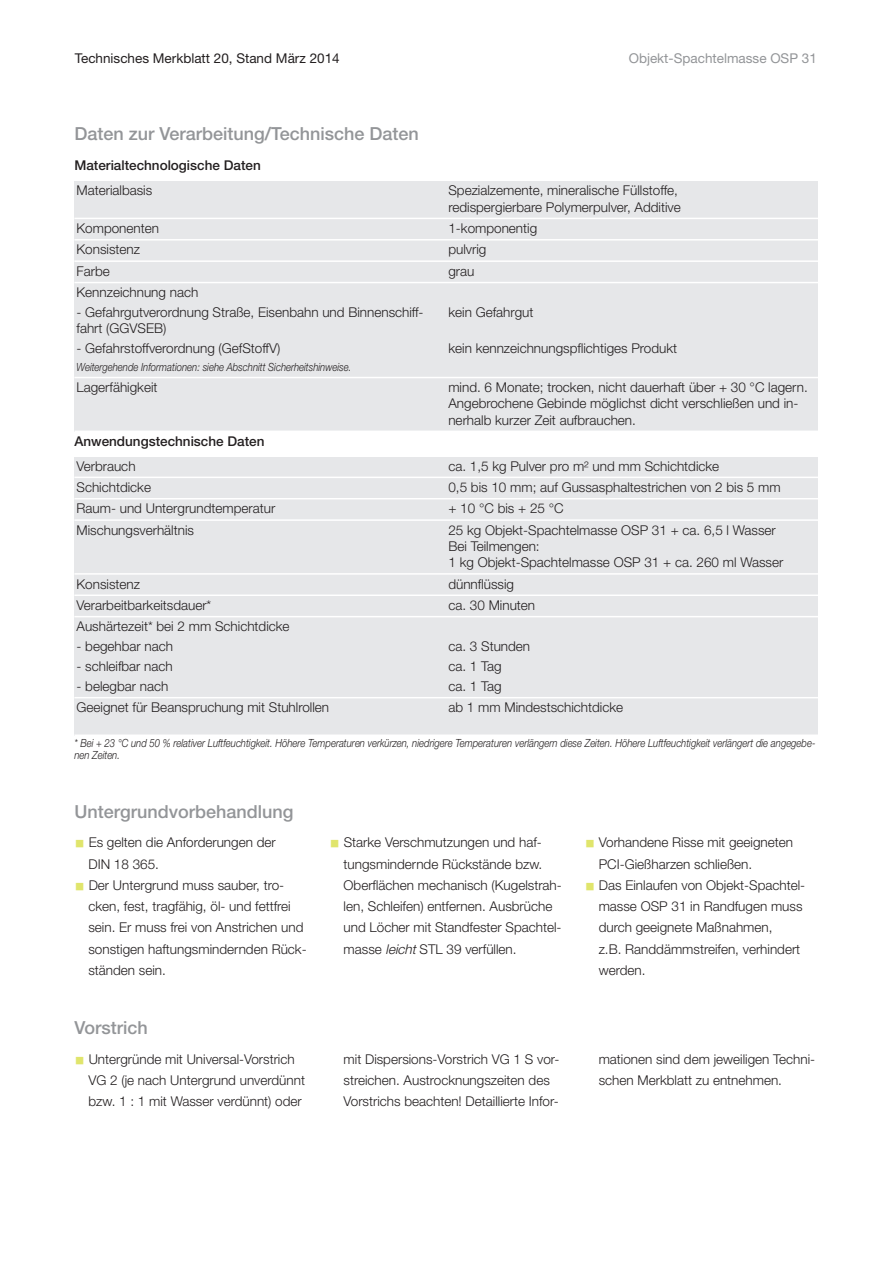
<style>
.page{position:relative;width:893px;height:1263px;background:#fff}
.page>*{position:absolute;margin:0;border:0;box-sizing:border-box;transform-origin:0 0}
.t1{font:500 18px "Helvetica Neue LT Pro";color:#939598}
.t2{font:300 13.5px/21.3px "Helvetica Neue LT Pro";color:#231f20}
.t3{font:500 13.5px "Helvetica Neue LT Pro";color:#231f20}
.t4{font:13.5px "Helvetica Neue LT Pro";color:#231f20}
.t5{font:13.5px "Helvetica Neue LT Pro";color:#939598}
.t6{font:italic 300 11.25px/12px "Helvetica Neue LT Pro";color:#231f20;scale:.85 1}
.s1{font-family:"Li Gothic Med";font-weight:400;font-size:10.5px;color:#e0e56c}
.s2{font-style:italic}
</style>
<div class="page">
<div style="left:74px;top:182px;width:372px;height:36px;background:#e6e7e9"></div>
<div style="left:446px;top:182px;width:372px;height:36px;background:#e6e7e9"></div>
<div style="left:74px;top:218px;width:372px;height:22px;background:#e6e7e9"></div>
<div style="left:446px;top:218px;width:372px;height:22px;background:#e6e7e9"></div>
<div style="left:74px;top:240px;width:372px;height:21px;background:#e6e7e9"></div>
<div style="left:446px;top:240px;width:372px;height:21px;background:#e6e7e9"></div>
<div style="left:74px;top:261px;width:372px;height:22px;background:#e6e7e9"></div>
<div style="left:446px;top:261px;width:372px;height:22px;background:#e6e7e9"></div>
<div style="left:74px;top:283px;width:372px;height:20px;background:#e6e7e9"></div>
<div style="left:446px;top:283px;width:372px;height:20px;background:#e6e7e9"></div>
<div style="left:74px;top:303px;width:372px;height:36px;background:#e6e7e9"></div>
<div style="left:446px;top:303px;width:372px;height:36px;background:#e6e7e9"></div>
<div style="left:74px;top:339px;width:372px;height:20px;background:#e6e7e9"></div>
<div style="left:446px;top:339px;width:372px;height:20px;background:#e6e7e9"></div>
<div style="left:74px;top:359px;width:744px;height:18px;background:#e6e7e9"></div>
<div style="left:74px;top:377px;width:372px;height:55px;background:#e6e7e9"></div>
<div style="left:446px;top:377px;width:372px;height:55px;background:#e6e7e9"></div>
<hr style="left:74px;top:218px;width:744px;height:1px;background:#fff">
<hr style="left:74px;top:239px;width:744px;height:2px;background:#fff">
<hr style="left:74px;top:260px;width:744px;height:2px;background:#fff">
<hr style="left:74px;top:282px;width:744px;height:1px;background:#fff">
<hr style="left:74px;top:377px;width:744px;height:1px;background:#fff">
<hr style="left:74px;top:431px;width:744px;height:1px;background:#fff">
<div style="left:74px;top:457px;width:372px;height:20px;background:#e6e7e9"></div>
<div style="left:446px;top:457px;width:372px;height:20px;background:#e6e7e9"></div>
<div style="left:74px;top:477px;width:372px;height:22px;background:#e6e7e9"></div>
<div style="left:446px;top:477px;width:372px;height:22px;background:#e6e7e9"></div>
<div style="left:74px;top:499px;width:372px;height:21px;background:#e6e7e9"></div>
<div style="left:446px;top:499px;width:372px;height:21px;background:#e6e7e9"></div>
<div style="left:74px;top:520px;width:372px;height:54px;background:#e6e7e9"></div>
<div style="left:446px;top:520px;width:372px;height:54px;background:#e6e7e9"></div>
<div style="left:74px;top:574px;width:372px;height:21px;background:#e6e7e9"></div>
<div style="left:446px;top:574px;width:372px;height:21px;background:#e6e7e9"></div>
<div style="left:74px;top:595px;width:372px;height:22px;background:#e6e7e9"></div>
<div style="left:446px;top:595px;width:372px;height:22px;background:#e6e7e9"></div>
<div style="left:74px;top:617px;width:372px;height:20px;background:#e6e7e9"></div>
<div style="left:446px;top:617px;width:372px;height:20px;background:#e6e7e9"></div>
<div style="left:74px;top:637px;width:372px;height:20px;background:#e6e7e9"></div>
<div style="left:446px;top:637px;width:372px;height:20px;background:#e6e7e9"></div>
<div style="left:74px;top:657px;width:372px;height:20px;background:#e6e7e9"></div>
<div style="left:446px;top:657px;width:372px;height:20px;background:#e6e7e9"></div>
<div style="left:74px;top:677px;width:372px;height:21px;background:#e6e7e9"></div>
<div style="left:446px;top:677px;width:372px;height:21px;background:#e6e7e9"></div>
<div style="left:74px;top:698px;width:372px;height:38px;background:#e6e7e9"></div>
<div style="left:446px;top:698px;width:372px;height:38px;background:#e6e7e9"></div>
<hr style="left:74px;top:477px;width:744px;height:1px;background:#fff">
<hr style="left:74px;top:498px;width:744px;height:1px;background:#fff">
<hr style="left:74px;top:519px;width:744px;height:2px;background:#fff">
<hr style="left:74px;top:573px;width:744px;height:2px;background:#fff">
<hr style="left:74px;top:594px;width:744px;height:2px;background:#fff">
<hr style="left:74px;top:616px;width:744px;height:1px;background:#fff">
<hr style="left:74px;top:697px;width:744px;height:1px;background:#fff">
<hr style="left:74px;top:734px;width:744px;height:2px;background:#fff">
<p class="t4" style="left:75px;top:53px;width:266px">Technisches Merkblatt 20, Stand März 2014</p>
<p class="t5" style="left:629px;top:53px;width:190px">Objekt-Spachtelmasse OSP 31</p>
<h1 class="t1" style="left:74px;top:128px;width:346px">Daten zur Verarbeitung/Technische Daten</h1>
<p class="t3" style="left:74px;top:160px;width:188px">Materialtechnologische Daten</p>
<p class="t2" style="left:77px;top:181px;width:77px">Materialbasis</p>
<p class="t2" style="left:448px;top:184px;width:234px;line-height:16.2px">Spezialzemente, mineralische Füllstoffe, redispergierbare Polymerpulver, Additive</p>
<p class="t2" style="left:77px;top:219px;width:84px">Komponenten</p>
<p class="t2" style="left:448px;top:219px;width:90px">1-komponentig</p>
<p class="t2" style="left:77px;top:240px;width:65px">Konsistenz</p>
<p class="t2" style="left:448px;top:240px;width:40px">pulvrig</p>
<p class="t2" style="left:77px;top:262px;width:35px">Farbe</p>
<p class="t2" style="left:448px;top:262px;width:28px">grau</p>
<p class="t2" style="left:77px;top:283px;width:123px">Kennzeichnung nach</p>
<p class="t2" style="left:77px;top:305px;width:349px;line-height:16.2px">- Gefahrgutverordnung Straße, Eisenbahn und Binnenschiff&shy;fahrt (GGVSEB)</p>
<p class="t2" style="left:448px;top:303px;width:87px">kein Gefahrgut</p>
<p class="t2" style="left:77px;top:339px;width:205px">- Gefahrstoffverordnung (GefStoffV)</p>
<p class="t2" style="left:448px;top:339px;width:230px">kein kennzeichnungspflichtiges Produkt</p>
<p class="t6" style="left:77px;top:362px;width:325px">Weitergehende Informationen: siehe Abschnitt Sicherheitshinweise.</p>
<p class="t2" style="left:77px;top:378px;width:83px">Lagerfähigkeit</p>
<p class="t2" style="left:448px;top:380px;width:361px;line-height:16.2px">mind. 6 Monate; trocken, nicht dauerhaft über + 30 °C lagern.<br>Angebrochene Gebinde möglichst dicht verschließen und in&shy;nerhalb kurzer Zeit aufbrauchen.</p>
<p class="t2" style="left:77px;top:456px;width:61px">Verbrauch</p>
<p class="t2" style="left:448px;top:456px;width:272px">ca. 1,5 kg Pulver pro m² und mm Schichtdicke</p>
<p class="t2" style="left:77px;top:478px;width:76px">Schichtdicke</p>
<p class="t2" style="left:448px;top:478px;width:334px">0,5 bis 10 mm; auf Gussasphaltestrichen von 2 bis 5 mm</p>
<p class="t2" style="left:77px;top:499px;width:200px">Raum- und Untergrundtemperatur</p>
<p class="t2" style="left:448px;top:499px;width:117px">+ 10 °C bis + 25 °C</p>
<p class="t2" style="left:77px;top:521px;width:119px">Mischungsverhältnis</p>
<p class="t2" style="left:448px;top:523px;width:336px;line-height:16.2px">25 kg Objekt-Spachtelmasse OSP 31 + ca. 6,5 l Wasser<br>Bei Teilmengen:<br>1 kg Objekt-Spachtelmasse OSP 31 + ca. 260 ml Wasser</p>
<p class="t2" style="left:77px;top:574px;width:65px">Konsistenz</p>
<p class="t2" style="left:448px;top:574px;width:67px">dünnflüssig</p>
<p class="t2" style="left:77px;top:596px;width:136px">Verarbeitbarkeitsdauer*</p>
<p class="t2" style="left:448px;top:596px;width:88px">ca. 30 Minuten</p>
<p class="t2" style="left:77px;top:617px;width:215px">Aushärtezeit* bei 2 mm Schichtdicke</p>
<p class="t2" style="left:77px;top:637px;width:98px">- begehbar nach</p>
<p class="t2" style="left:448px;top:637px;width:83px">ca. 3 Stunden</p>
<p class="t2" style="left:77px;top:657px;width:98px">- schleifbar nach</p>
<p class="t2" style="left:448px;top:657px;width:55px">ca. 1 Tag</p>
<p class="t2" style="left:77px;top:677px;width:93px">- belegbar nach</p>
<p class="t2" style="left:448px;top:677px;width:55px">ca. 1 Tag</p>
<p class="t2" style="left:77px;top:698px;width:254px">Geeignet für Beanspruchung mit Stuhlrollen</p>
<p class="t2" style="left:448px;top:698px;width:176px">ab 1 mm Mindestschichtdicke</p>
<p class="t3" style="left:74px;top:437px;width:192px">Anwendungstechnische Daten</p>
<p class="t6" style="left:74px;top:738px;width:873px">* Bei + 23 °C und 50 % relativer Luftfeuchtigkeit. Höhere Temperaturen verkürzen, niedrigere Temperaturen verlängern diese Zeiten. Höhere Luftfeuchtigkeit verlängert die angegebe&shy;nen Zeiten.</p>
<h1 class="t1" style="left:74px;top:805px;width:221px">Untergrundvorbehandlung</h1>
<p class="t2" style="left:88px;top:833px;width:189px;text-indent:-14px"><span class="s1">■</span> Es gelten die Anforderungen der<br>DIN 18 365.</p>
<p class="t2" style="left:88px;top:876px;width:220px;text-indent:-14px"><span class="s1">■</span> Der Untergrund muss sauber, tro&shy;cken, fest, tragfähig, öl- und fettfrei sein. Er muss frei von Anstrichen und sonstigen haftungsmindernden Rück&shy;ständen sein.</p>
<h1 class="t1" style="left:74px;top:1021px;width:75px">Vorstrich</h1>
<p class="t2" style="left:344px;top:833px;width:220px;text-indent:-14px"><span class="s1">■</span> Starke Verschmutzungen und haf&shy;tungsmindernde Rückstände bzw.<br>Oberflächen mechanisch (Kugelstrah&shy;len, Schleifen) entfernen. Ausbrüche und Löcher mit Standfester Spachtel&shy;masse <span class="s2">leicht</span>STL 39 verfüllen.</p>
<p class="t2" style="left:599px;top:833px;width:196px;text-indent:-14px"><span class="s1">■</span> Vorhandene Risse mit geeigneten<br>PCI-Gießharzen schließen.</p>
<p class="t2" style="left:599px;top:876px;width:208px;text-indent:-14px"><span class="s1">■</span> Das Einlaufen von Objekt-Spachtel&shy;masse OSP 31 in Randfugen muss durch geeignete Maßnahmen,<br>z.B. Randdämmstreifen, verhindert werden.</p>
<p class="t2" style="left:88px;top:1049px;width:218px;text-indent:-14px"><span class="s1">■</span> Untergründe mit Universal-Vorstrich<br>VG 2 (je nach Untergrund unverdünnt bzw. 1 : 1 mit Wasser verdünnt) oder</p>
<p class="t2" style="left:344px;top:1049px;width:217px">mit Dispersions-Vorstrich VG 1 S vor&shy;streichen. Austrocknungszeiten des<br>Vorstrichs beachten! Detaillierte Infor-</p>
<p class="t2" style="left:599px;top:1049px;width:218px">mationen sind dem jeweiligen Techni&shy;schen Merkblatt zu entnehmen.</p>
</div>
